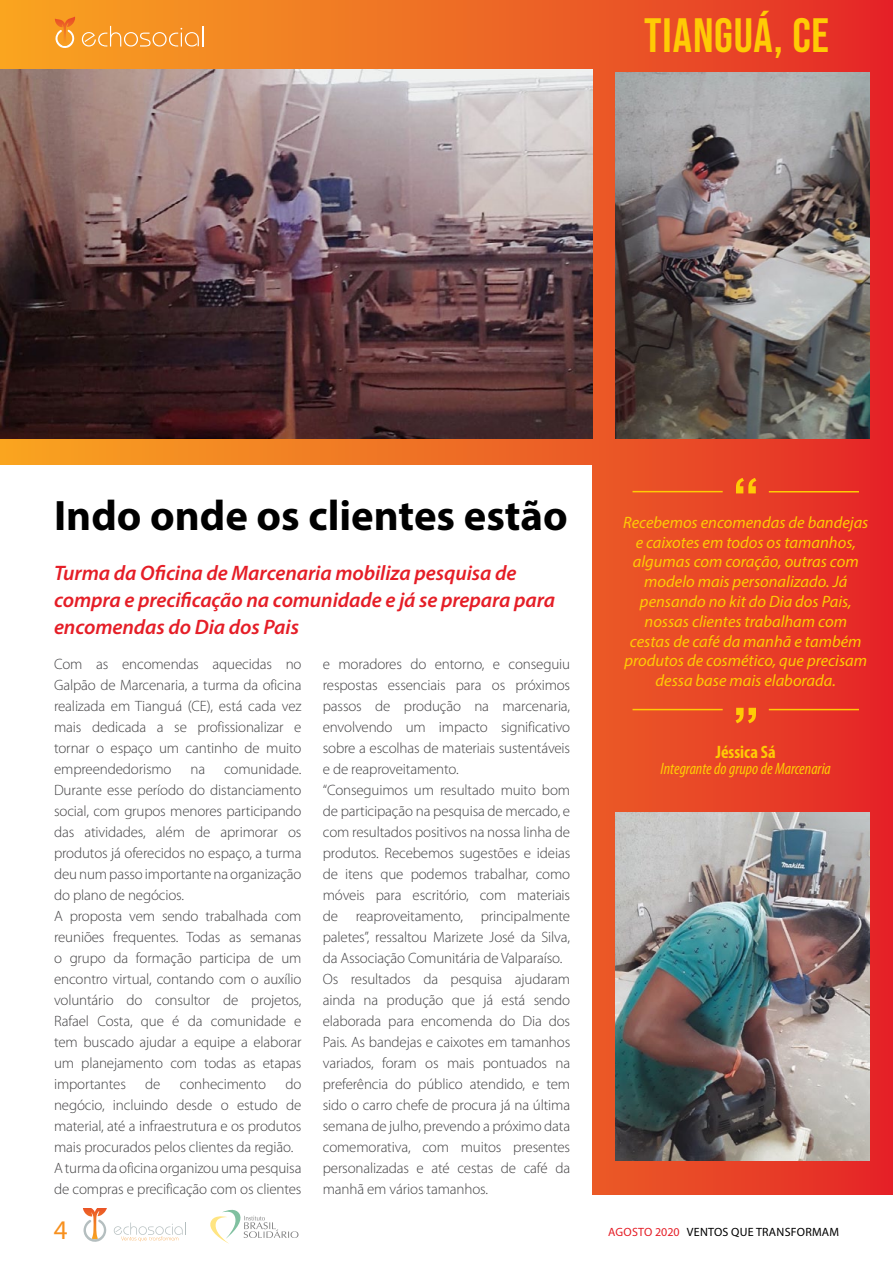
<style>
.page{position:relative;width:893px;height:1263px;background:#fff}
.page>*{position:absolute;margin:0;border:0;box-sizing:border-box;transform-origin:0 0}
.t1{font:48px "Bebas Neue";letter-spacing:.015em;color:#ffcb05}
.t2{font:700 42.75px "Myriad Pro";color:#000}
.t3{font:27px "Myriad Pro";color:#f7901e}
.t4{font:italic 600 21px/27px "Myriad Pro";letter-spacing:-.005em;color:#e51e27}
.t5{font:700 condensed 18px "Myriad Pro";color:#ffcb05}
.t6{font:italic 16.5px/19.8px "Myriad Pro";color:#ffcb05;text-align:center}
.t7{font:italic condensed 16.5px "Myriad Pro";color:#ffcb05}
.t8{font:300 15px/21px "Myriad Pro";letter-spacing:-.01em;color:#414042}
.t9{font:12px "Myriad Pro";letter-spacing:.02em;color:#000}
.s1{color:#e51e27}
</style>
<div class="page">
<svg style="left:210px;top:1209px;width:88px;height:35px"></svg>
<svg style="left:114px;top:1222px;width:72px;height:19px"></svg>
<svg style="left:83px;top:1208px;width:24px;height:34px"></svg>
<div style="left:0;top:0;width:893px;height:1195px;background:linear-gradient(to right,#f3a520,#e42d29)"></div>
<svg style="left:82px;top:26px;width:117px;height:21px;background:#f6a343"></svg>
<hr style="left:202px;top:26px;width:2px;height:21px;background:#fff">
<svg style="left:55px;top:17px;width:20px;height:32px"></svg>
<div style="left:0;top:466px;width:592px;height:742px;background:#fff"></div>
<img style="left:0;top:70px;width:592px;height:368px">
<img style="left:615px;top:72px;width:254px;height:366px">
<img style="left:615px;top:812px;width:254px;height:349px">
<svg style="left:736px;top:478px;width:20px;height:15px"></svg>
<hr style="left:632px;top:491px;width:91px;height:1px;background:#ffcb05">
<hr style="left:769px;top:491px;width:90px;height:1px;background:#ffcb05">
<svg style="left:736px;top:708px;width:20px;height:15px"></svg>
<hr style="left:632px;top:709px;width:91px;height:1px;background:#ffcb05">
<hr style="left:769px;top:709px;width:90px;height:1px;background:#ffcb05">
<h1 class="t1" style="left:644px;top:8px;width:186px">TIANGUÁ, CE</h1>
<h2 class="t2" style="left:54px;top:487px;width:515px">Indo onde os clientes estão</h2>
<h3 class="t4" style="left:54px;top:558px;width:503px">Turma da Oficina de Marcenaria mobiliza pesquisa de compra e precificação na comunidade e já se prepara para encomendas do Dia dos Pais</h3>
<p class="t8" style="left:54px;top:654px;width:249px;text-align:justify">Com as encomendas aquecidas no Galpão de Marcenaria, a turma da oficina realizada em Tianguá (CE), está cada vez mais dedicada a se profissionalizar e tornar o espaço um cantinho de muito empreendedorismo</p>
<p class="t8" style="left:54px;top:759px;width:249px;text-indent:170px">comunidade.<br>Durante esse período do distanciamento social, com grupos menores participando das atividades, além de aprimorar os produtos já oferecidos no espaço, a turma deu num passo importante na organização do plano de negócios.<br>A proposta vem sendo trabalhada com reuniões frequentes. Todas as semanas o grupo da formação participa de um encontro virtual, contando com o auxílio voluntário do consultor de projetos, Rafael Costa, que é da comunidade e tem buscado ajudar a equipe a elaborar um planejamento com todas as etapas importantes</p>
<p class="t8" style="left:190px;top:759px;width:16px">na</p>
<p class="t8" style="left:54px;top:1074px;width:249px;text-indent:231px">do negócio, incluindo desde o estudo de material, até a infraestrutura e os produtos mais procurados pelos clientes da região.<br>A turma da oficina organizou uma pesquisa de compras e precificação com os clientes</p>
<p class="t8" style="left:145px;top:1074px;width:17px">de</p>
<p class="t8" style="left:180px;top:1074px;width:88px">conhecimento</p>
<p class="t8" style="left:323px;top:654px;width:249px">e moradores do entorno, e conseguiu respostas essenciais para os próximos passos de produção na marcenaria, envolvendo um impacto significativo sobre a escolhas de materiais sustentáveis e de reaproveitamento.<br>“Conseguimos um resultado muito bom de participação na pesquisa de mercado, e com resultados positivos na nossa linha de produtos. Recebemos sugestões e ideias de itens que podemos trabalhar, como móveis para escritório, com materiais de reaproveitamento, principalmente paletes”, ressaltou Marizete José da Silva, da Associação Comunitária de Valparaíso.<br>Os resultados da pesquisa ajudaram ainda na produção que já está sendo elaborada para encomenda do Dia dos Pais. As bandejas e caixotes em tamanhos variados, foram os mais pontuados na preferência do público atendido, e tem sido o carro chefe de procura já na última semana de julho, prevendo a próximo data comemorativa, com muitos presentes personalizadas e até cestas de café da manhã em vários tamanhos.</p>
<p class="t6" style="left:623px;top:512px;width:247px">Recebemos encomendas de bandejas e caixotes em todos os tamanhos, algumas com coração, outras com modelo mais personalizado. Já pensando no kit do Dia dos Pais, nossas clientes trabalham com cestas de café da manhã e também produtos de cosmético, que precisam dessa base mais elaborada.</p>
<p class="t5" style="left:716px;top:740px;width:62px">Jéssica Sá</p>
<p class="t7" style="left:661px;top:759px;width:172px">Integrante do grupo de Marcenaria</p>
<h3 class="t3" style="left:54px;top:1213px;width:15px">4</h3>
<p class="t9" style="left:608px;top:1224px;width:232px"><span class="s1">AGOSTO 2020</span> VENTOS QUE TRANSFORMAM</p>
</div>
